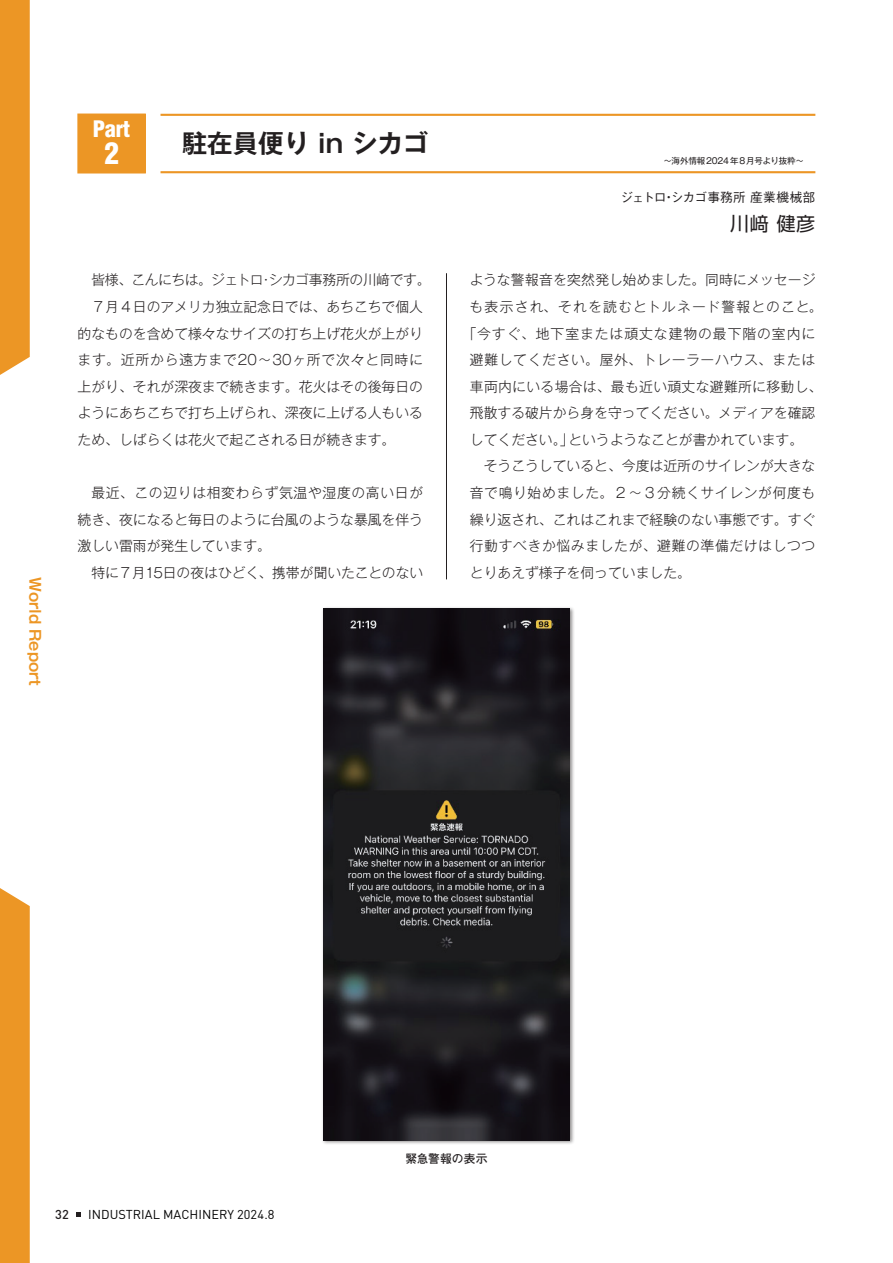
<style>
.page{position:relative;width:893px;height:1263px;background:#fff}
.page>*{position:absolute;margin:0;border:0;box-sizing:border-box;transform-origin:0 0}
.t1{font:900 condensed 29.1px "Helvetica LT Std";color:#fff}
.駐在員便り_in_シカゴ{font:700 25.5px "Gothic MB101 Pro De";color:#231f20}
.t2{font:900 condensed 22.2px "Helvetica LT Std";color:#fff}
.海外_氏名{font:19.2px "Shin Go Pro";color:#231f20}
.t3{font:700 14.85px "Gothic MB101 Pro De";color:#ec9625}
.海外レポート本文13Q_25H{font:300 13.8px/26.5px "Gothic MB101 Pro";color:#231f20;text-align:justify}
.海外レポート本文13Q_25H-2{font:300 13.8px "Gothic MB101 Pro";letter-spacing:-.03em;color:#231f20}
.海外レポート本文13Q_25H-3{font:300 13.8px "Gothic MB101 Pro";letter-spacing:.025em;color:#231f20}
.海外レポート本文13Q_25H-4{font:300 13.8px "Gothic MB101 Pro";letter-spacing:.085em;color:#231f20}
.海外レポート本文13Q_25H-5{font:300 13.8px "Gothic MB101 Pro";letter-spacing:.07em;color:#231f20}
.海外レポート本文13Q_25H-6{font:300 13.8px "Gothic MB101 Pro";letter-spacing:.045em;color:#231f20}
.t4{font:12.75px "DIN Pro";color:#030303}
.海外_社名部署{font:500 12.75px "Gothic BBB Pro";letter-spacing:.01em;color:#231f20}
.t5{font:500 12.75px "DIN Pro";color:#231f20}
.キャプション{font:700 11.7px "Futo Go B101 Pro";letter-spacing:.01em;color:#231f20}
.帯海外情報日付{font:8.55px "Gothic MB101 Pro";letter-spacing:-.02em;color:#231f20}
</style>
<div class="page">
<svg style="left:77px;top:1212px;width:4px;height:4px"></svg>
<hr style="left:446px;top:273px;width:1px;height:306px;background:#231f20">
<div style="left:322px;top:607px;width:253px;height:538px;background:#231f20;opacity:.5"></div>
<img style="left:323px;top:608px;width:246px;height:532px">
<svg style="left:77px;top:113px;width:69px;height:61px"></svg>
<div style="left:78px;top:114px;width:67px;height:59px;background:#ec9625"></div>
<div style="left:78px;top:114px;width:68px;height:59px;border:1px solid #ec9625"></div>
<hr style="left:161px;top:114px;width:654px;height:2px;background:#ec9625">
<hr style="left:161px;top:171px;width:654px;height:2px;background:#ec9625">
<div style="left:0;top:0;width:30px;height:375px;background:#ec9625"></div>
<div style="left:0;top:888px;width:30px;height:375px;background:#ec9625"></div>
<p class="t2" style="left:93px;top:115px;width:39px">Part</p>
<p class="t1" style="left:104px;top:134px;width:16px">2</p>
<p class="駐在員便り_in_シカゴ" style="left:182px;top:122px;width:248px">駐在員便り in シカゴ</p>
<p class="t3" style="left:47px;top:577px;width:111px;rotate:90deg">World Report</p>
<p class="海外レポート本文13Q_25H-2" style="left:91px;top:269px;width:341px">皆様、こんにちは。ジェトロ・シカゴ事務所の川﨑です。</p>
<p class="海外レポート本文13Q_25H" style="left:78px;top:291px;width:347px;text-indent:14px">７月４日のアメリカ独立記念日では、あちこちで個人的なものを含めて様々なサイズの打ち上げ花火が上がります。近所から遠方まで20〜30ヶ所で次々と同時に上がり、それが深夜まで続きます。花火はその後毎日のようにあちこちで打ち上げられ、深夜に上げる人もいるため、しばらくは花火で起こされる日が続きます。</p>
<p class="海外レポート本文13Q_25H" style="left:78px;top:477px;width:347px;text-indent:14px">最近、この辺りは相変わらず気温や湿度の高い日が続き、夜になると毎日のように台風のような暴風を伴う激しい雷雨が発生しています。</p>
<p class="海外レポート本文13Q_25H" style="left:91px;top:557px;width:333px">特に７月15日の夜はひどく、携帯が聞いたことのない</p>
<p class="帯海外情報日付" style="left:663px;top:153px;width:142px">〜海外情報2024年８月号より抜粋〜</p>
<p class="海外_社名部署" style="left:620px;top:186px;width:197px">ジェトロ・シカゴ事務所 産業機械部</p>
<p class="海外_氏名" style="left:730px;top:207px;width:87px">川﨑 健彦</p>
<p class="海外レポート本文13Q_25H" style="left:469px;top:265px;width:347px">ような警報音を突然発し始めました。同時にメッセージ</p>
<p class="海外レポート本文13Q_25H-4" style="left:470px;top:295px;width:355px">も表示され、それを読むとトルネード警報とのこと。</p>
<p class="海外レポート本文13Q_25H-5" style="left:463px;top:322px;width:354px">「今すぐ、地下室または頑丈な建物の最下階の室内に</p>
<p class="海外レポート本文13Q_25H-6" style="left:470px;top:348px;width:347px">避難してください。屋外、トレーラーハウス、または</p>
<p class="海外レポート本文13Q_25H-3" style="left:470px;top:375px;width:354px">車両内にいる場合は、最も近い頑丈な避難所に移動し、</p>
<p class="海外レポート本文13Q_25H" style="left:470px;top:398px;width:347px">飛散する破片から身を守ってください。メディアを確認</p>
<p class="海外レポート本文13Q_25H" style="left:470px;top:424px;width:335px">してください。」というようなことが書かれています。</p>
<p class="海外レポート本文13Q_25H" style="left:470px;top:451px;width:347px;text-indent:14px">そうこうしていると、今度は近所のサイレンが大きな音で鳴り始めました。２〜３分続くサイレンが何度も繰り返され、これはこれまで経験のない事態です。すぐ行動すべきか悩みましたが、避難の準備だけはしつつとりあえず様子を伺っていました。</p>
<p class="t5" style="left:55px;top:1205px;width:15px">32</p>
<p class="t4" style="left:88px;top:1205px;width:188px">INDUSTRIAL MACHINERY 2024.8</p>
<p class="キャプション" style="left:405px;top:1149px;width:84px">緊急警報の表示</p>
</div>
